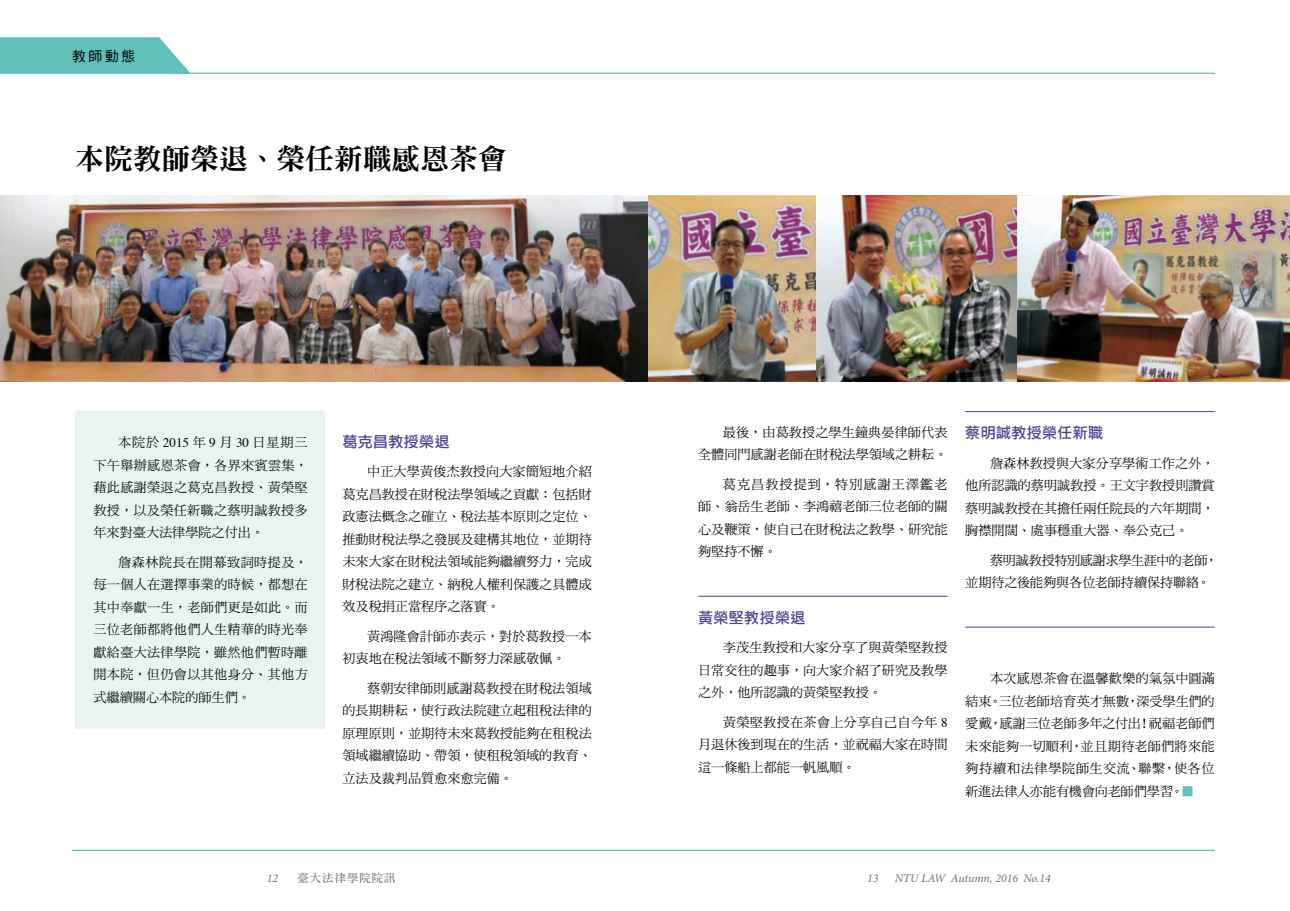
<style>
.page{position:relative;width:1290px;height:911px;background:#fff}
.page>*{position:absolute;margin:0;border:0;box-sizing:border-box;transform-origin:0 0}
.t1{font:28.75px "DF Ming Std W9";color:#000}
.t2{font:15px "DF Li Hei Std W5";letter-spacing:.025em;color:#4d4398}
.t3{font:13.75px "DF Hei Std W5";color:#000}
.t4{font:13.12px/22.5px "DF Ming Std W5";color:#000;text-align:justify}
.t5{font:13.12px/22.5px "DF Ming Std W5";letter-spacing:-.02em;color:#000}
.t6{font:italic 11.88px "Minion Pro";color:#727171}
.t7{font:11.25px "DF Ming Std W7";letter-spacing:.1em;color:#727171}
.s1{font-family:"Times"}
.s2{font-family:"DF Li Hei Std W3";color:#61c1ba}
</style>
<div class="page">
<svg style="left:0;top:37px;width:190px;height:36px;background:#6ec6bf"></svg>
<hr style="left:0;top:73px;width:1214px;height:1px;background:#61c1ba">
<hr style="left:72px;top:849px;width:1142px;height:2px;background:#61c1ba">
<div style="left:75px;top:410px;width:250px;height:319px;background:#e7f4f2"></div>
<img style="left:647px;top:195px;width:170px;height:187px">
<img style="left:817px;top:195px;width:200px;height:187px">
<img style="left:1017px;top:195px;width:273px;height:187px">
<hr style="left:698px;top:596px;width:249px;height:1px;background:#4d4398">
<hr style="left:965px;top:411px;width:249px;height:1px;background:#4d4398">
<hr style="left:965px;top:626px;width:249px;height:1px;background:#4d4398">
<img style="left:0;top:195px;width:647px;height:187px">
<p class="t3" style="left:72px;top:48px;width:65px">教師動態</p>
<h1 class="t1" style="left:75px;top:143px;width:433px">本院教師榮退、榮任新職感恩茶會</h1>
<p class="t4" style="left:93px;top:431px;width:216px;text-indent:25px">本院於 <span class="s1">2015</span> 年 <span class="s1">9</span> 月 <span class="s1">30</span> 日星期三下午舉辦感恩茶會，各界來賓雲集，藉此感謝榮退之葛克昌教授、黃榮堅教授，以及榮任新職之蔡明誠教授多年來對臺大法律學院之付出。</p>
<p class="t4" style="left:93px;top:551px;width:216px;text-indent:25px">詹森林院長在開幕致詞時提及，每一個人在選擇事業的時候，都想在其中奉獻一生，老師們更是如此。而三位老師都將他們人生精華的時光奉獻給臺大法律學院，雖然他們暫時離開本院，但仍會以其他身分、其他方式繼續關心本院的師生們。</p>
<p class="t2" style="left:342px;top:433px;width:109px">葛克昌教授榮退</p>
<p class="t4" style="left:342px;top:460px;width:251px;text-indent:25px">中正大學黃俊杰教授向大家簡短地介紹葛克昌教授在財稅法學領域之貢獻：包括財政憲法概念之確立、稅法基本原則之定位、推動財稅法學之發展及建構其地位，並期待未來大家在財稅法領域能夠繼續努力，完成財稅法院之建立、納稅人權利保護之具體成效及稅捐正當程序之落實。</p>
<p class="t4" style="left:342px;top:624px;width:251px;text-indent:25px">黃鴻隆會計師亦表示，對於葛教授一本初衷地在稅法領域不斷努力深感敬佩。</p>
<p class="t4" style="left:342px;top:676px;width:251px;text-indent:25px">蔡朝安律師則感謝葛教授在財稅法領域的長期耕耘，使行政法院建立起租稅法律的原理原則，並期待未來葛教授能夠在租稅法領域繼續協助、帶領，使租稅領域的教育、立法及裁判品質愈來愈完備。</p>
<p class="t4" style="left:698px;top:420px;width:251px;text-align:right">最後，由葛教授之學生鐘典晏律師代表<br>全體同門感謝老師在財稅法學領域之耕耘。</p>
<p class="t4" style="left:698px;top:472px;width:251px;text-indent:25px">葛克昌教授提到，特別感謝王澤鑑老師、翁岳生老師、李鴻禧老師三位老師的關心及鞭策，使自己在財稅法之教學、研究能夠堅持不懈。</p>
<p class="t2" style="left:698px;top:609px;width:109px">黃榮堅教授榮退</p>
<p class="t4" style="left:698px;top:636px;width:251px;text-indent:25px">李茂生教授和大家分享了與黃榮堅教授日常交往的趣事，向大家介紹了研究及教學之外，他所認識的黃榮堅教授。</p>
<p class="t4" style="left:698px;top:710px;width:251px;text-indent:25px">黃榮堅教授在茶會上分享自己自今年 <span class="s1">8</span>月退休後到現在的生活，並祝福大家在時間這一條船上都能一帆風順。</p>
<p class="t2" style="left:965px;top:425px;width:140px">蔡明誠教授榮任新職</p>
<p class="t4" style="left:965px;top:451px;width:251px;text-indent:25px">詹森林教授與大家分享學術工作之外，他所認識的蔡明誠教授。王文宇教授則讚賞蔡明誠教授在其擔任兩任院長的六年期間，胸襟開闊、處事穩重大器、奉公克己。</p>
<p class="t5" style="left:965px;top:548px;width:254px;text-indent:25px">蔡明誠教授特別感謝求學生涯中的老師，並期待之後能夠與各位老師持續保持聯絡。</p>
<p class="t4" style="left:965px;top:667px;width:251px;text-indent:25px">本次感恩茶會在溫馨歡樂的氣氛中圓滿結束。三位老師培育英才無數，深受學生們的愛戴，感謝三位老師多年之付出！祝福老師們未來能夠一切順利，並且期待老師們將來能夠持續和法律學院師生交流、聯繫，使各位新進法律人亦能有機會向老師們學習。<span class="s2">■</span></p>
<p class="t6" style="left:267px;top:870px;width:13px">12</p>
<p class="t7" style="left:297px;top:872px;width:99px">臺大法律學院院訊</p>
<p class="t6" style="left:867px;top:870px;width:13px">13</p>
<p class="t6" style="left:895px;top:870px;width:157px">NTU LAW Autumn, 2016 No.14</p>
</div>
